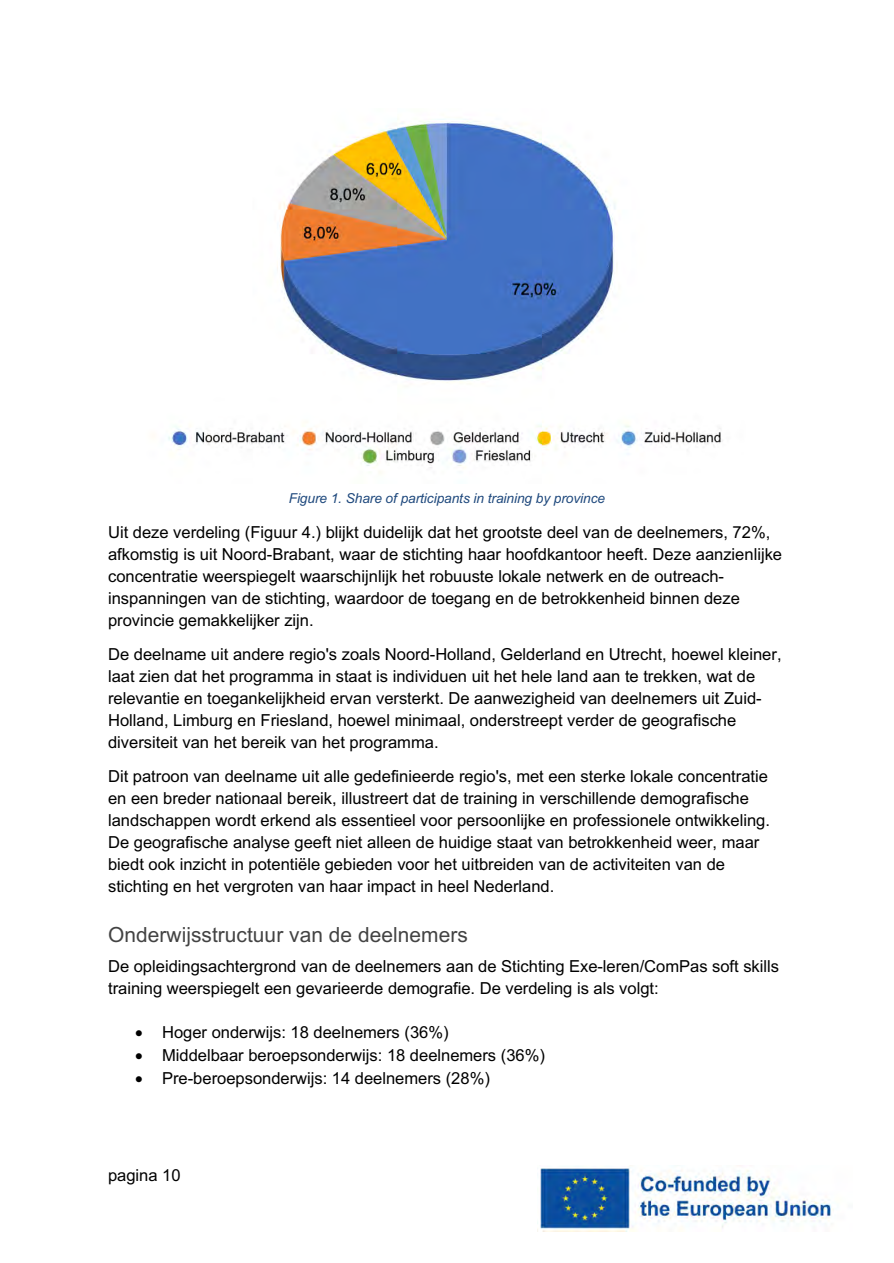
<style>
.page{position:relative;width:894px;height:1263px;background:#fff}
.page>*{position:absolute;margin:0;border:0;box-sizing:border-box;transform-origin:0 0}
.t1{font:20.85px "Arial";letter-spacing:.005em;color:#434343}
.t2{font:16.5px/21.9px "Arial";color:#000}
.t3{font:italic 13.65px "Arial";letter-spacing:-.005em;color:#1f497d}
</style>
<div class="page">
<img style="left:537px;top:1165px;width:296px;height:66px">
<img style="left:168px;top:119px;width:555px;height:355px">
<p class="t3" style="left:288px;top:491px;width:318px">Figure 1. Share of participants in training by province</p>
<p class="t2" style="left:108px;top:521px;width:675px">Uit deze verdeling (Figuur 4.) blijkt duidelijk dat het grootste deel van de deelnemers, 72%, afkomstig is uit Noord-Brabant, waar de stichting haar hoofdkantoor heeft. Deze aanzienlijke concentratie weerspiegelt waarschijnlijk het robuuste lokale netwerk en de outreach&shy;inspanningen van de stichting, waardoor de toegang en de betrokkenheid binnen deze provincie gemakkelijker zijn.</p>
<p class="t2" style="left:108px;top:643px;width:674px">De deelname uit andere regio's zoals Noord-Holland, Gelderland en Utrecht, hoewel kleiner, laat zien dat het programma in staat is individuen uit het hele land aan te trekken, wat de relevantie en toegankelijkheid ervan versterkt. De aanwezigheid van deelnemers uit Zuid-Holland, Limburg en Friesland, hoewel minimaal, onderstreept verder de geografische diversiteit van het bereik van het programma.</p>
<p class="t2" style="left:108px;top:765px;width:663px">Dit patroon van deelname uit alle gedefinieerde regio's, met een sterke lokale concentratie en een breder nationaal bereik, illustreert dat de training in verschillende demografische landschappen wordt erkend als essentieel voor persoonlijke en professionele ontwikkeling.<br>De geografische analyse geeft niet alleen de huidige staat van betrokkenheid weer, maar biedt ook inzicht in potentiële gebieden voor het uitbreiden van de activiteiten van de stichting en het vergroten van haar impact in heel Nederland.</p>
<p class="t1" style="left:108px;top:923px;width:361px">Onderwijsstructuur van de deelnemers</p>
<p class="t2" style="left:108px;top:955px;width:672px">De opleidingsachtergrond van de deelnemers aan de Stichting Exe-leren/ComPas soft skills training weerspiegelt een gevarieerde demografie. De verdeling is als volgt:</p>
<p class="t2" style="left:135px;top:1021px;width:315px">• Hoger onderwijs: 18 deelnemers (36%)</p>
<p class="t2" style="left:135px;top:1044px;width:411px">• Middelbaar beroepsonderwijs: 18 deelnemers (36%)</p>
<p class="t2" style="left:135px;top:1067px;width:356px">• Pre-beroepsonderwijs: 14 deelnemers (28%)</p>
<p class="t2" style="left:108px;top:1164px;width:74px">pagina 10</p>
</div>
